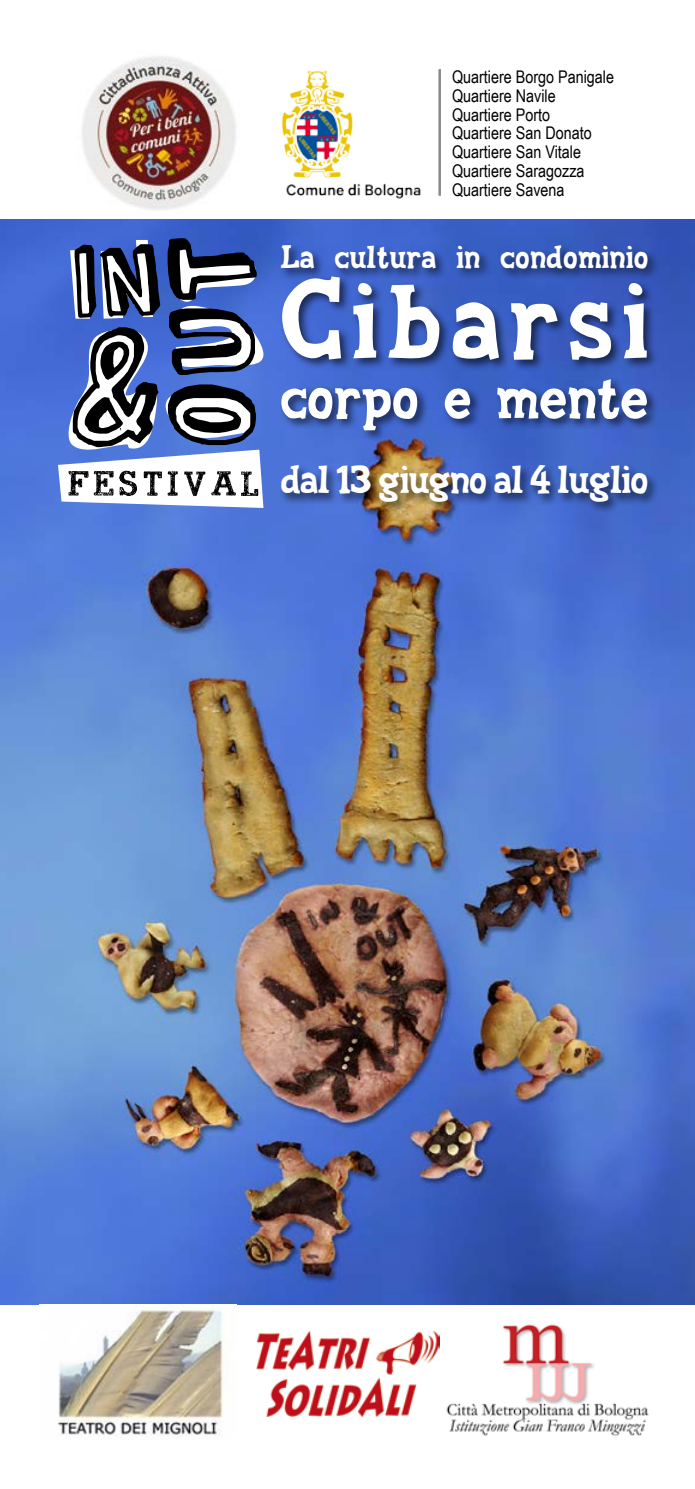
<style>
.page{position:relative;width:695px;height:1489px;background:#fff}
.page>*{position:absolute;margin:0;border:0;box-sizing:border-box;transform-origin:0 0}
.t1{font:110px "Soft Compound";letter-spacing:.08em;color:#fff}
.t2{font:60px "Soft Compound";color:#fff}
.t3{font:40px "Soft Compound";letter-spacing:-.01em;color:#fff}
.t4{font:32.5px "Soft Compound";letter-spacing:.01em;color:#fff}
.t5{font:17.5px/18.8px "Arial Narrow";color:#000}
</style>
<div class="page">
<img style="left:0;top:220px;width:694px;height:1084px">
<svg style="left:58px;top:238px;width:209px;height:270px"></svg>
<img style="left:82px;top:56px;width:154px;height:154px">
<img style="left:58px;top:1306px;width:166px;height:130px">
<img style="left:281px;top:70px;width:140px;height:129px">
<img style="left:257px;top:1331px;width:183px;height:85px">
<img style="left:446px;top:1324px;width:203px;height:113px">
<div style="left:279px;top:244px;width:380px;height:270px;background:#000;opacity:.6"></div>
<hr style="left:438px;top:69px;width:3px;height:127px;background:#87888a">
<p class="t5" style="left:452px;top:68px;width:163px">Quartiere Borgo Panigale<br>Quartiere Navile<br>Quartiere Porto<br>Quartiere San Donato<br>Quartiere San Vitale<br>Quartiere Saragozza<br>Quartiere Savena</p>
<h3 class="t4" style="left:281px;top:239px;width:369px">La cultura in condominio</h3>
<h1 class="t1" style="left:281px;top:260px;width:370px">Cibarsi</h1>
<h2 class="t2" style="left:281px;top:365px;width:369px">corpo e mente</h2>
<h3 class="t3" style="left:281px;top:457px;width:369px">dal 13 giugno al 4 luglio</h3>
</div>
